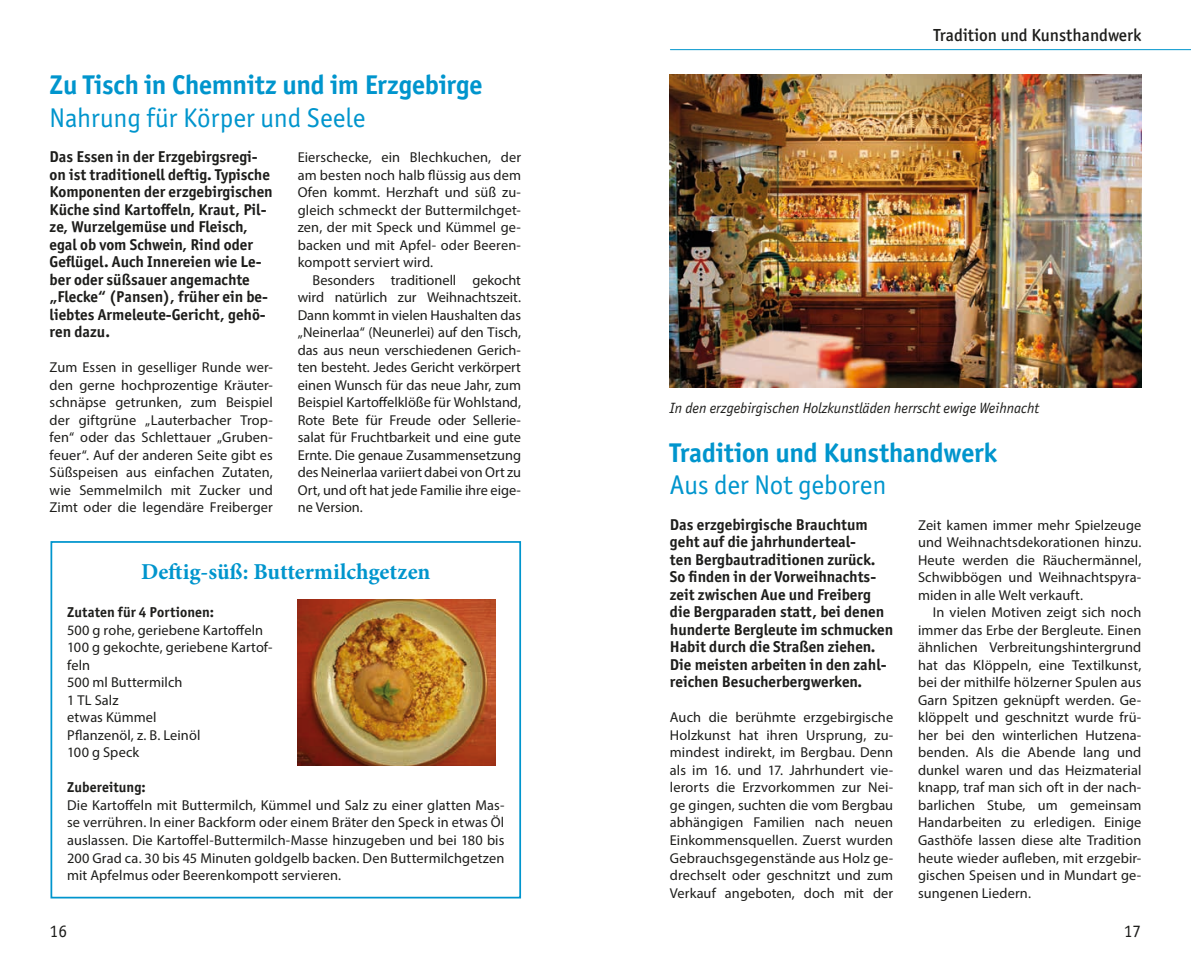
<style>
.page{position:relative;width:1191px;height:968px;background:#fff}
.page>*{position:absolute;margin:0;border:0;box-sizing:border-box;transform-origin:0 0}
.t1{font:700 27.12px "Officina Sans ITC Pro";letter-spacing:-.01em;color:#0095cd}
.t2{font:27.12px "Officina Sans ITC Pro";letter-spacing:-.005em;color:#0095cd}
.t3{font:700 22.75px "Minion Pro";color:#0095cd}
.t4{font:500 17.5px "Officina Sans ITC Pro";color:#1d1d1b}
.t5{font:17.5px "Officina Sans ITC Pro";color:#1d1d1b}
.t6{font:700 15.75px/17.5px "Officina Sans ITC Pro";color:#1d1d1b}
.t7{font:italic 14.88px "Officina Sans ITC Pro";color:#1d1d1b}
.t8{font:14.35px/17.5px "Myriad Pro";letter-spacing:.01em;color:#1d1d1b;text-align:justify}
.t9{font:700 14.35px "Officina Sans ITC Pro";letter-spacing:.005em;color:#1d1d1b}
</style>
<div class="page">
<hr style="left:670px;top:49px;width:521px;height:1px;background:#0095cd">
<div style="left:50px;top:541px;width:471px;height:357px;border:2px solid #0095cd"></div>
<img style="left:298px;top:599px;width:197px;height:166px">
<img style="left:670px;top:74px;width:471px;height:313px">
<h1 class="t1" style="left:50px;top:68px;width:434px">Zu Tisch in Chemnitz und im Erzgebirge</h1>
<h1 class="t2" style="left:50px;top:101px;width:317px">Nahrung für Körper und Seele</h1>
<p class="t6" style="left:50px;top:148px;width:225px">Das Essen in der Erzgebirgsregi&shy;on ist traditionell deftig. Typische<br>Komponenten der erzgebirgischen<br>Küche sind Kartoffeln, Kraut, Pil&shy;ze, Wurzelgemüse und Fleisch, egal ob vom Schwein, Rind oder<br>Geflügel. Auch Innereien wie Le&shy;ber oder süßsauer angemachte „Flecke“ (Pansen), früher ein be&shy;liebtes Armeleute-Gericht, gehö&shy;ren dazu.</p>
<p class="t8" style="left:50px;top:358px;width:225px">Zum Essen in geselliger Runde wer&shy;den gerne hochprozentige Kräuter&shy;schnäpse getrunken, zum Beispiel der giftgrüne „Lauterbacher Trop&shy;fen“ oder das Schlettauer „Gruben&shy;feuer“. Auf der anderen Seite gibt es Süßspeisen aus einfachen Zutaten, wie Semmelmilch mit Zucker und Zimt oder die legendäre Freiberger</p>
<p class="t8" style="left:298px;top:148px;width:225px">Eierschecke, ein Blechkuchen, der am besten noch halb flüssig aus dem Ofen kommt. Herzhaft und süß zu&shy;gleich schmeckt der Buttermilchget&shy;zen, der mit Speck und Kümmel ge&shy;backen und mit Apfel- oder Beeren&shy;kompott serviert wird.</p>
<p class="t8" style="left:298px;top:271px;width:225px;text-indent:15px">Besonders traditionell gekocht wird natürlich zur Weihnachtszeit.<br>Dann kommt in vielen Haushalten das „Neinerlaa“ (Neunerlei) auf den Tisch, das aus neun verschiedenen Gerich&shy;ten besteht. Jedes Gericht verkörpert einen Wunsch für das neue Jahr, zum Beispiel Kartoffelklöße für Wohlstand, Rote Bete für Freude oder Sellerie&shy;salat für Fruchtbarkeit und eine gute Ernte. Die genaue Zusammensetzung des Neinerlaa variiert dabei von Ort zu Ort, und oft hat jede Familie ihre eige&shy;ne Version.</p>
<h2 class="t3" style="left:141px;top:556px;width:291px">Deftig-süß: Buttermilchgetzen</h2>
<p class="t9" style="left:67px;top:603px;width:149px">Zutaten für 4 Portionen:</p>
<p class="t8" style="left:67px;top:621px;width:207px;text-align:left">500 g rohe, geriebene Kartoffeln<br>100 g gekochte, geriebene Kartof&shy;feln<br>500 ml Buttermilch<br>1 TL Salz<br>etwas Kümmel<br>Pflanzenöl, z. B. Leinöl<br>100 g Speck</p>
<p class="t9" style="left:67px;top:778px;width:80px">Zubereitung:</p>
<p class="t8" style="left:67px;top:796px;width:439px">Die Kartoffeln mit Buttermilch, Kümmel und Salz zu einer glatten Mas&shy;se verrühren. In einer Backform oder einem Bräter den Speck in etwas Öl auslassen. Die Kartoffel-Buttermilch-Masse hinzugeben und bei 180 bis 200 Grad ca. 30 bis 45 Minuten goldgelb backen. Den Buttermilchgetzen mit Apfelmus oder Beerenkompott servieren.</p>
<p class="t4" style="left:933px;top:25px;width:209px">Tradition und Kunsthandwerk</p>
<p class="t7" style="left:670px;top:399px;width:371px">In den erzgebirgischen Holzkunstläden herrscht ewige Weihnacht</p>
<h1 class="t1" style="left:670px;top:435px;width:329px">Tradition und Kunsthandwerk</h1>
<h1 class="t2" style="left:670px;top:469px;width:218px">Aus der Not geboren</h1>
<p class="t6" style="left:670px;top:515px;width:225px">Das erzgebirgische Brauchtum geht auf die jahrhunderteal-<br>ten Bergbautraditionen zurück.<br>So finden in der Vorweihnachts&shy;zeit zwischen Aue und Freiberg die Bergparaden statt, bei denen hunderte Bergleute im schmucken<br>Habit durch die Straßen ziehen.<br>Die meisten arbeiten in den zahl&shy;reichen Besucherbergwerken.</p>
<p class="t8" style="left:670px;top:708px;width:225px">Auch die berühmte erzgebirgische Holzkunst hat ihren Ursprung, zu&shy;mindest indirekt, im Bergbau. Denn als im 16. und 17. Jahrhundert vie&shy;lerorts die Erzvorkommen zur Nei&shy;ge gingen, suchten die vom Bergbau abhängigen Familien nach neuen Einkommensquellen. Zuerst wurden Gebrauchsgegenstände aus Holz ge&shy;drechselt oder geschnitzt und zum Verkauf angeboten, doch mit der</p>
<p class="t8" style="left:918px;top:516px;width:225px">Zeit kamen immer mehr Spielzeuge und Weihnachtsdekorationen hinzu.<br>Heute werden die Räuchermännel, Schwibbögen und Weihnachtspyra&shy;miden in alle Welt verkauft.</p>
<p class="t8" style="left:918px;top:603px;width:225px;text-indent:15px">In vielen Motiven zeigt sich noch immer das Erbe der Bergleute. Einen ähnlichen Verbreitungshintergrund hat das Klöppeln, eine Textilkunst, bei der mithilfe hölzerner Spulen aus Garn Spitzen geknüpft werden. Ge&shy;klöppelt und geschnitzt wurde frü&shy;her bei den winterlichen Hutzena&shy;benden. Als die Abende lang und dunkel waren und das Heizmaterial knapp, traf man sich oft in der nach&shy;barlichen Stube, um gemeinsam Handarbeiten zu erledigen. Einige Gasthöfe lassen diese alte Tradition heute wieder aufleben, mit erzgebir&shy;gischen Speisen und in Mundart ge&shy;sungenen Liedern.</p>
<p class="t5" style="left:50px;top:920px;width:19px">16</p>
<p class="t5" style="left:1123px;top:920px;width:19px">17</p>
</div>
